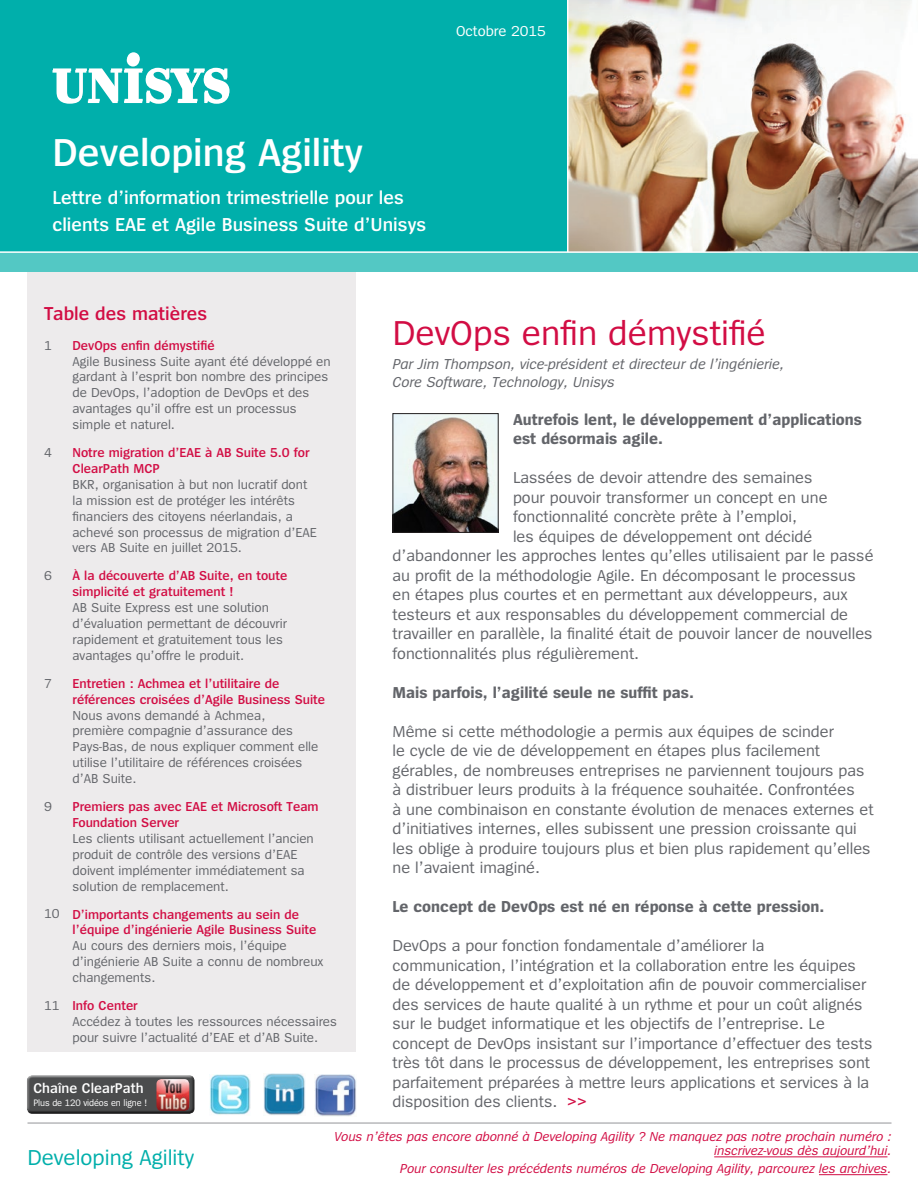
<style>
.page{position:relative;width:918px;height:1188px;background:#fff}
.page>*{position:absolute;margin:0;border:0;box-sizing:border-box;transform-origin:0 0}
.t1{font:600 40.5px "Spiegel";color:#fff}
.t2{font:36px "Spiegel";color:#d20d44}
.t3{font:22.5px "Spiegel";color:#00afab}
.t4{font:600 19.5px/26.7px "Spiegel";color:#fff}
.t5{font:600 19.5px "Spiegel";color:#d20d44}
.t6{font:16.5px/19.5px "Spiegel";color:#63656a}
.t7{font:700 16.5px/19.5px "Spiegel";color:#63656a}
.t8{font:italic 15px/18px "Spiegel";color:#63656a}
.t9{font:15px "Spiegel";color:#fff}
.t10{font:600 14.7px "Spiegel";color:#fff}
.t11{font:13.5px/15.9px "Spiegel";color:#63656a}
.t12{font:600 13.5px/15.9px "Spiegel";color:#d20d44}
.t13{font:italic 13.5px/13.5px "Spiegel";color:#d20d44;text-align:right}
.t14{font:9.75px "Spiegel";letter-spacing:-.01em;color:#fff;scale:.95 1}
.s1{font-weight:600;color:#d20d44}
</style>
<div class="page">
<div style="left:28px;top:270px;width:328px;height:782px;background:#edebec"></div>
<div style="left:0;top:0;width:912px;height:257px;background:#00afab"></div>
<svg style="left:127px;top:52px;width:13px;height:13px"></svg>
<hr style="left:714px;top:1157px;width:173px;height:1px;background:#d20d44">
<hr style="left:819px;top:1174px;width:68px;height:1px;background:#d20d44">
<hr style="left:28px;top:1123px;width:864px;height:1px;background:#939598">
<svg style="left:53px;top:68px;width:177px;height:36px"></svg>
<div style="left:127px;top:54px;width:12px;height:13px;background:#fff;border-radius:50%"></div>
<img style="left:568px;top:0;width:350px;height:251px">
<hr style="left:567px;top:0;width:1px;height:254px;background:#fff">
<div style="left:0;top:252px;width:918px;height:20px;background:#53c8c4"></div>
<hr style="left:0;top:251px;width:918px;height:2px;background:#fff">
<img style="left:395px;top:415px;width:102px;height:116px">
<div style="left:393px;top:413px;width:106px;height:120px;border:1px solid #231f20"></div>
<img style="left:263px;top:1074px;width:42px;height:41px">
<img style="left:210px;top:1075px;width:41px;height:40px">
<img style="left:315px;top:1074px;width:41px;height:42px">
<div style="left:26px;top:1073px;width:170px;height:40px;background:#fff;opacity:.75"></div>
<div style="left:26px;top:1076px;width:171px;height:39px;background:#231f20;opacity:.75"></div>
<img style="left:156px;top:1079px;width:33px;height:32px">
<p class="t9" style="left:456px;top:24px;width:91px">Octobre 2015</p>
<h1 class="t1" style="left:52px;top:132px;width:312px">Developing Agility</h1>
<p class="t4" style="left:52px;top:185px;width:375px">Lettre d’information trimestrielle pour les clients EAE et Agile Business Suite d’Unisys</p>
<p class="t5" style="left:44px;top:303px;width:165px">Table des matières</p>
<p class="t11" style="left:44px;top:338px;width:9px">1</p>
<p class="t12" style="left:73px;top:338px;width:144px">DevOps enfin démystifié</p>
<p class="t11" style="left:73px;top:353px;width:260px">Agile Business Suite ayant été développé en gardant à l’esprit bon nombre des principes de DevOps, l’adoption de DevOps et des avantages qu’il offre est un processus simple et naturel.</p>
<p class="t12" style="left:73px;top:445px;width:239px">Notre migration d’EAE à AB Suite 5.0 for<br>ClearPath MCP</p>
<p class="t11" style="left:73px;top:477px;width:246px">BKR, organisation à but non lucratif dont la mission est de protéger les intérêts financiers des citoyens néerlandais, a achevé son processus de migration d’EAE vers AB Suite en juillet 2015.</p>
<p class="t12" style="left:73px;top:568px;width:217px">À la découverte d’AB Suite, en toute simplicité et gratuitement !</p>
<p class="t11" style="left:73px;top:600px;width:216px">AB Suite Express est une solution d’évaluation permettant de découvrir rapidement et gratuitement tous les avantages qu’offre le produit.</p>
<p class="t12" style="left:73px;top:676px;width:254px">Entretien : Achmea et l’utilitaire de références croisées d’Agile Business Suite</p>
<p class="t11" style="left:73px;top:708px;width:247px">Nous avons demandé à Achmea, première compagnie d’assurance des<br>Pays‑Bas, de nous expliquer comment elle utilise l’utilitaire de références croisées d’AB Suite.</p>
<p class="t12" style="left:73px;top:799px;width:248px">Premiers pas avec EAE et Microsoft Team<br>Foundation Server</p>
<p class="t11" style="left:73px;top:831px;width:243px">Les clients utilisant actuellement l’ancien produit de contrôle des versions d’EAE doivent implémenter immédiatement sa solution de remplacement.</p>
<p class="t12" style="left:73px;top:906px;width:246px">D’importants changements au sein de l’équipe d’ingénierie Agile Business Suite</p>
<p class="t11" style="left:73px;top:938px;width:253px">Au cours des derniers mois, l’équipe d’ingénierie AB Suite a connu de nombreux changements.</p>
<p class="t12" style="left:73px;top:998px;width:67px">Info Center</p>
<p class="t11" style="left:73px;top:1014px;width:266px">Accédez à toutes les ressources nécessaires pour suivre l’actualité d’EAE et d’AB Suite.</p>
<p class="t11" style="left:44px;top:445px;width:9px">4</p>
<p class="t11" style="left:44px;top:568px;width:9px">6</p>
<p class="t11" style="left:44px;top:676px;width:9px">7</p>
<p class="t11" style="left:44px;top:799px;width:9px">9</p>
<p class="t11" style="left:44px;top:906px;width:17px">10</p>
<p class="t11" style="left:44px;top:998px;width:17px">11</p>
<p class="t10" style="left:33px;top:1081px;width:112px">Chaîne ClearPath</p>
<p class="t14" style="left:33px;top:1098px;width:121px">Plus de 120 vidéos en ligne !</p>
<h2 class="t2" style="left:393px;top:315px;width:375px">DevOps enfin démystifié</h2>
<p class="t8" style="left:393px;top:356px;width:393px">Par Jim Thompson, vice-président et directeur de l’ingénierie,<br>Core Software, Technology, Unisys</p>
<p class="t7" style="left:513px;top:410px;width:351px">Autrefois lent, le développement d’applications est désormais agile.</p>
<p class="t6" style="left:513px;top:469px;width:301px">Lassées de devoir attendre des semaines</p>
<p class="t6" style="left:513px;top:488px;width:316px">pour pouvoir transformer un concept en une</p>
<p class="t6" style="left:513px;top:508px;width:286px">fonctionnalité concrète prête à l’emploi,</p>
<p class="t6" style="left:513px;top:527px;width:301px">les équipes de développement ont décidé</p>
<p class="t6" style="left:393px;top:547px;width:483px">d’abandonner les approches lentes qu’elles utilisaient par le passé</p>
<p class="t6" style="left:393px;top:566px;width:465px">au profit de la méthodologie Agile. En décomposant le processus</p>
<p class="t6" style="left:393px;top:586px;width:457px">en étapes plus courtes et en permettant aux développeurs, aux</p>
<p class="t6" style="left:393px;top:605px;width:457px">testeurs et aux responsables du développement commercial de</p>
<p class="t6" style="left:393px;top:625px;width:482px">travailler en parallèle, la finalité était de pouvoir lancer de nouvelles</p>
<p class="t6" style="left:393px;top:644px;width:248px">fonctionnalités plus régulièrement.</p>
<p class="t7" style="left:393px;top:683px;width:303px">Mais parfois, l’agilité seule ne suffit pas.</p>
<p class="t6" style="left:393px;top:722px;width:483px">Même si cette méthodologie a permis aux équipes de scinder<br>le cycle de vie de développement en étapes plus facilement gérables, de nombreuses entreprises ne parviennent toujours pas à distribuer leurs produits à la fréquence souhaitée. Confrontées<br>à une combinaison en constante évolution de menaces externes et d’initiatives internes, elles subissent une pression croissante qui les oblige à produire toujours plus et bien plus rapidement qu’elles ne l’avaient imaginé.</p>
<p class="t7" style="left:393px;top:898px;width:433px">Le concept de DevOps est né en réponse à cette pression.</p>
<p class="t6" style="left:393px;top:937px;width:481px">DevOps a pour fonction fondamentale d’améliorer la communication, l’intégration et la collaboration entre les équipes de développement et d’exploitation afin de pouvoir commercialiser des services de haute qualité à un rythme et pour un coût alignés sur le budget informatique et les objectifs de l’entreprise. Le concept de DevOps insistant sur l’importance d’effectuer des tests très tôt dans le processus de développement, les entreprises sont parfaitement préparées à mettre leurs applications et services à la disposition des clients. <span class="s1">&gt;&gt;</span></p>
<h3 class="t3" style="left:28px;top:1146px;width:168px">Developing Agility</h3>
<p class="t13" style="left:334px;top:1131px;width:559px">Vous n’êtes pas encore abonné à Developing Agility ? Ne manquez pas notre prochain numéro : inscrivez-vous dès aujourd’hui.</p>
<p class="t13" style="left:400px;top:1162px;width:493px">Pour consulter les précédents numéros de Developing Agility, parcourez les archives.</p>
</div>
